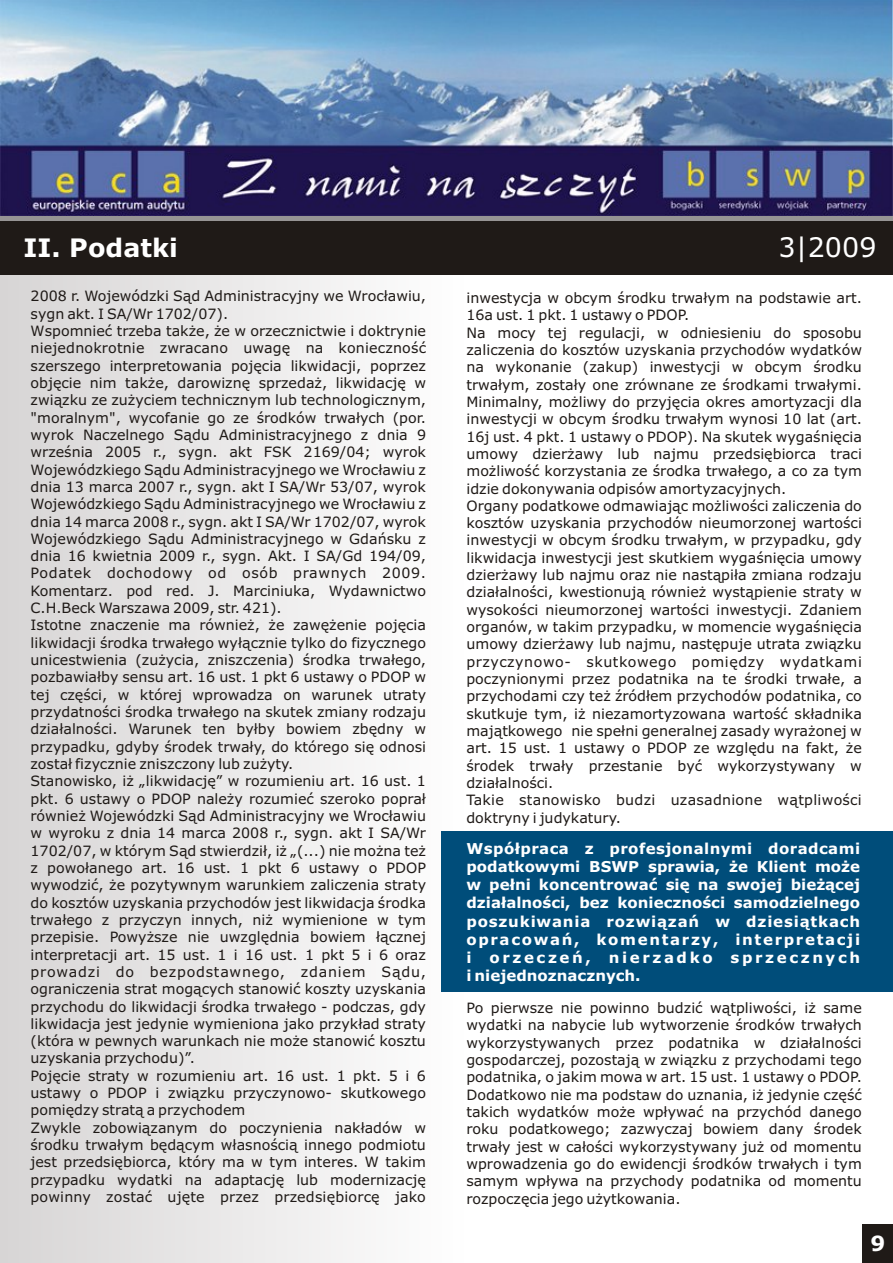
<style>
.page{position:relative;width:893px;height:1263px;background:#fff}
.page>*{position:absolute;margin:0;border:0;box-sizing:border-box;transform-origin:0 0}
.t1{font:27px "Verdana";color:#fff}
.t2{font:700 25.5px "Verdana";color:#fff}
.t3{font:700 21px "Verdana";color:#fff}
.t4{font:700 15px/18.3px "Verdana";letter-spacing:.175em;color:#fff;text-align:justify}
.t5{font:14.25px/17.2px "Verdana";color:#1f1a17}
</style>
<div class="page">
<div style="left:0;top:275px;width:468px;height:988px;background:linear-gradient(to right,#d7d5d5,#fff)"></div>
<div style="left:862px;top:1224px;width:31px;height:39px;background:#1f1a17"></div>
<div style="left:0;top:217px;width:893px;height:58px;background:#1f1a17"></div>
<div style="left:0;top:216px;width:893px;height:5px;background:#969494"></div>
<div style="left:442px;top:832px;width:451px;height:160px;background:#004d7a"></div>
<img style="left:0;top:0;width:893px;height:216px">
<h2 class="t2" style="left:24px;top:238px;width:156px">II. Podatki</h2>
<h1 class="t1" style="left:778px;top:236px;width:100px">3|2009</h1>
<p class="t5" style="left:31px;top:289px;width:397px">2008 r. Wojewódzki S¹d Administracyjny we Wroc³awiu, sygn akt. I SA/Wr 1702/07).<br>Wspomnieæ trzeba tak¿e, ¿e w orzecznictwie i doktrynie niejednokrotnie zwracano uwagê na koniecznoœæ szerszego interpretowania pojêcia likwidacji, poprzez objêcie nim tak¿e, darowiznê sprzeda¿, likwidacjê w zwi¹zku ze zu¿yciem technicznym lub technologicznym, "moralnym", wycofanie go ze œrodków trwa³ych (por. wyrok Naczelnego S¹du Administracyjnego z dnia 9 wrzeœnia 2005 r., sygn. akt FSK 2169/04; wyrok Wojewódzkiego S¹du Administracyjnego we Wroc³awiu z dnia 13 marca 2007 r., sygn. akt I SA/Wr 53/07, wyrok Wojewódzkiego S¹du Administracyjnego we Wroc³awiu z dnia 14 marca 2008 r., sygn. akt I SA/Wr 1702/07, wyrok Wojewódzkiego S¹du Administracyjnego w Gdañsku z dnia 16 kwietnia 2009 r., sygn. Akt. I SA/Gd 194/09, Podatek dochodowy od osób prawnych 2009.<br>Komentarz. pod red. J. Marciniuka, Wydawnictwo C.H.Beck Warszawa 2009, str. 421).<br>Istotne znaczenie ma równie¿, ¿e zawê¿enie pojêcia likwidacji œrodka trwa³ego wy³¹cznie tylko do fizycznego unicestwienia (zu¿ycia, zniszczenia) œrodka trwa³ego, pozbawia³by sensu art. 16 ust. 1 pkt 6 ustawy o PDOP w tej czêœci, w której wprowadza on warunek utraty przydatnoœci œrodka trwa³ego na skutek zmiany rodzaju dzia³alnoœci. Warunek ten by³by bowiem zbêdny w przypadku, gdyby œrodek trwa³y, do którego siê odnosi zosta³ fizycznie zniszczony lub zu¿yty.<br>Stanowisko, i¿ „likwidacjê” w rozumieniu art. 16 ust. 1 pkt. 6 ustawy o PDOP nale¿y rozumieæ szeroko popra³ równie¿ Wojewódzki S¹d Administracyjny we Wroc³awiu w wyroku z dnia 14 marca 2008 r., sygn. akt I SA/Wr 1702/07, w którym S¹d stwierdzi³, i¿ „(...) nie mo¿na te¿ z powo³anego art. 16 ust. 1 pkt 6 ustawy o PDOP wywodziæ, ¿e pozytywnym warunkiem zaliczenia straty do kosztów uzyskania przychodów jest likwidacja œrodka trwa³ego z przyczyn innych, ni¿ wymienione w tym przepisie. Powy¿sze nie uwzglêdnia bowiem ³¹cznej interpretacji art. 15 ust. 1 i 16 ust. 1 pkt 5 i 6 oraz prowadzi do bezpodstawnego, zdaniem S¹du, ograniczenia strat mog¹cych stanowiæ koszty uzyskania przychodu do likwidacji œrodka trwa³ego - podczas, gdy likwidacja jest jedynie wymieniona jako przyk³ad straty (która w pewnych warunkach nie mo¿e stanowiæ kosztu uzyskania przychodu)”.<br>Pojêcie straty w rozumieniu art. 16 ust. 1 pkt. 5 i 6 ustawy o PDOP i zwi¹zku przyczynowo- skutkowego pomiêdzy strat¹ a przychodem<br>Zwykle zobowi¹zanym do poczynienia nak³adów w œrodku trwa³ym bêd¹cym w³asnoœci¹ innego podmiotu jest przedsiêbiorca, który ma w tym interes. W takim przypadku wydatki na adaptacjê lub modernizacjê powinny zostaæ ujête przez przedsiêbiorcê jako</p>
<p class="t5" style="left:466px;top:290px;width:397px">inwestycja w obcym œrodku trwa³ym na podstawie art.<br>16a ust. 1 pkt. 1 ustawy o PDOP.<br>Na mocy tej regulacji, w odniesieniu do sposobu zaliczenia do kosztów uzyskania przychodów wydatków na wykonanie (zakup) inwestycji w obcym œrodku trwa³ym, zosta³y one zrównane ze œrodkami trwa³ymi.<br>Minimalny, mo¿liwy do przyjêcia okres amortyzacji dla inwestycji w obcym œrodku trwa³ym wynosi 10 lat (art.<br>16j ust. 4 pkt. 1 ustawy o PDOP). Na skutek wygaœniêcia umowy dzier¿awy lub najmu przedsiêbiorca traci mo¿liwoœæ korzystania ze œrodka trwa³ego, a co za tym idzie dokonywania odpisów amortyzacyjnych.<br>Organy podatkowe odmawiaj¹c mo¿liwoœci zaliczenia do kosztów uzyskania przychodów nieumorzonej wartoœci inwestycji w obcym œrodku trwa³ym, w przypadku, gdy likwidacja inwestycji jest skutkiem wygaœniêcia umowy dzier¿awy lub najmu oraz nie nast¹pi³a zmiana rodzaju dzia³alnoœci, kwestionuj¹ równie¿ wyst¹pienie straty w wysokoœci nieumorzonej wartoœci inwestycji. Zdaniem organów, w takim przypadku, w momencie wygaœniêcia umowy dzier¿awy lub najmu, nastêpuje utrata zwi¹zku przyczynowo- skutkowego pomiêdzy wydatkami poczynionymi przez podatnika na te œrodki trwa³e, a przychodami czy te¿ Ÿród³em przychodów podatnika, co skutkuje tym, i¿ niezamortyzowana wartoœæ sk³adnika maj¹tkowego nie spe³ni generalnej zasady wyra¿onej w art. 15 ust. 1 ustawy o PDOP ze wzglêdu na fakt, ¿e œrodek trwa³y przestanie byæ wykorzystywany w dzia³alnoœci.<br>Takie stanowisko budzi uzasadnione w¹tpliwoœci doktryny i judykatury.</p>
<p class="t4" style="left:466px;top:840px;width:395px">Wspó³praca z profesjonalnymi doradcami podatkowymi BSWP sprawia, ¿e Klient mo¿e w pe³ni koncentrowaæ siê na swojej bie¿¹cej dzia³alnoœci, bez koniecznoœci samodzielnego poszukiwania rozwi¹zañ w dziesi¹tkach opracowañ, komentarzy, interpretacji i orzeczeñ, nierzadko sprzecznych i niejednoznacznych.</p>
<p class="t5" style="left:466px;top:1000px;width:397px;text-align:justify">Po pierwsze nie powinno budziæ w¹tpliwoœci, i¿ same wydatki na nabycie lub wytworzenie œrodków trwa³ych wykorzystywanych przez podatnika w dzia³alnoœci gospodarczej, pozostaj¹ w zwi¹zku z przychodami tego podatnika, o jakim mowa w art. 15 ust. 1 ustawy o PDOP.<br>Dodatkowo nie ma podstaw do uznania, i¿ jedynie czêœæ takich wydatków mo¿e wp³ywaæ na przychód danego roku podatkowego; zazwyczaj bowiem dany œrodek trwa³y jest w ca³oœci wykorzystywany ju¿ od momentu wprowadzenia go do ewidencji œrodków trwa³ych i tym samym wp³ywa na przychody podatnika od momentu rozpoczêcia jego u¿ytkowania.</p>
<h3 class="t3" style="left:870px;top:1235px;width:16px">9</h3>
</div>
